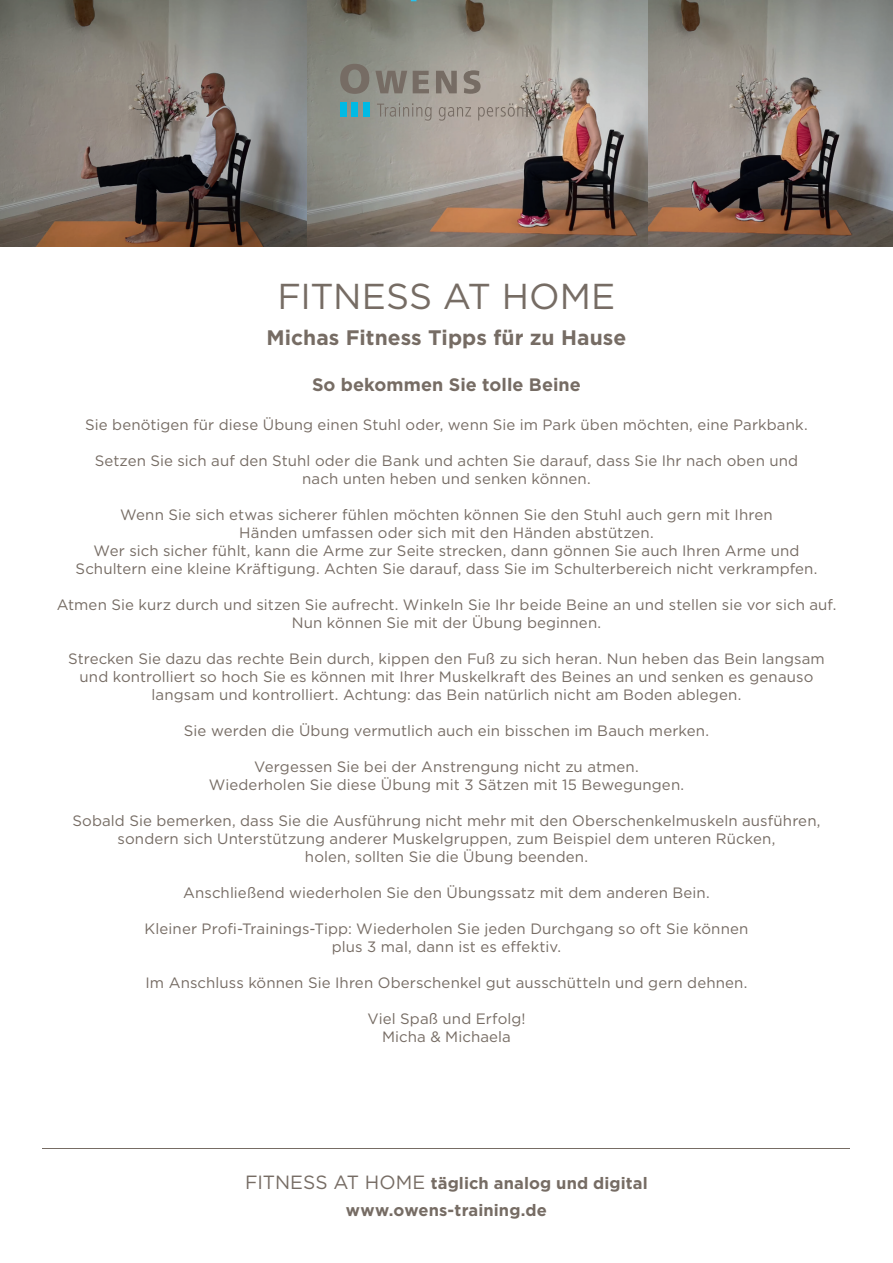
<style>
.page{position:relative;width:893px;height:1263px;background:#fff}
.page>*{position:absolute;margin:0;border:0;box-sizing:border-box;transform-origin:0 0}
.t1{font:36px "Gotham";color:#766c64}
.t2{font:700 21px "Gotham";letter-spacing:.005em;color:#766c64}
.t3{font:700 18px "Gotham";letter-spacing:.005em;color:#766c64}
.t4{font:700 16.5px/27px "Gotham";letter-spacing:.01em;color:#766c64;text-align:center}
.t5{font:15px/18px "Gotham";letter-spacing:.005em;color:#766c64;text-align:center}
.s1{font-weight:400;font-size:19.2px}
</style>
<div class="page">
<img style="left:0;top:0;width:307px;height:247px">
<img style="left:647px;top:0;width:246px;height:247px">
<img style="left:307px;top:0;width:340px;height:247px">
<hr style="left:43px;top:1148px;width:807px;height:1px;background:#766c64">
<svg style="left:340px;top:64px;width:29px;height:30px"></svg>
<svg style="left:375px;top:71px;width:32px;height:22px"></svg>
<svg style="left:413px;top:71px;width:16px;height:22px"></svg>
<svg style="left:436px;top:71px;width:21px;height:22px"></svg>
<svg style="left:464px;top:70px;width:17px;height:24px"></svg>
<div style="left:340px;top:103px;width:7px;height:14px;background:#00bae4"></div>
<div style="left:352px;top:103px;width:6px;height:14px;background:#00bae4"></div>
<div style="left:363px;top:103px;width:7px;height:14px;background:#00bae4"></div>
<svg style="left:377px;top:103px;width:55px;height:18px"></svg>
<svg style="left:439px;top:107px;width:32px;height:14px"></svg>
<svg style="left:478px;top:103px;width:75px;height:18px"></svg>
<h1 class="t1" style="left:278px;top:274px;width:339px">FITNESS AT HOME</h1>
<h2 class="t2" style="left:267px;top:324px;width:361px">Michas Fitness Tipps für zu Hause</h2>
<p class="t3" style="left:312px;top:372px;width:270px">So bekommen Sie tolle Beine</p>
<p class="t5" style="left:85px;top:416px;width:724px">Sie benötigen für diese Übung einen Stuhl oder, wenn Sie im Park üben möchten, eine Parkbank.</p>
<p class="t5" style="left:95px;top:452px;width:705px">Setzen Sie sich auf den Stuhl oder die Bank und achten Sie darauf, dass Sie Ihr nach oben und nach unten heben und senken können.</p>
<p class="t5" style="left:76px;top:506px;width:743px">Wenn Sie sich etwas sicherer fühlen möchten können Sie den Stuhl auch gern mit Ihren<br>Händen umfassen oder sich mit den Händen abstützen.<br>Wer sich sicher fühlt, kann die Arme zur Seite strecken, dann gönnen Sie auch Ihren Arme und Schultern eine kleine Kräftigung. Achten Sie darauf, dass Sie im Schulterbereich nicht verkrampfen.</p>
<p class="t5" style="left:57px;top:596px;width:781px">Atmen Sie kurz durch und sitzen Sie aufrecht. Winkeln Sie Ihr beide Beine an und stellen sie vor sich auf.<br>Nun können Sie mit der Übung beginnen.</p>
<p class="t5" style="left:68px;top:650px;width:758px">Strecken Sie dazu das rechte Bein durch, kippen den Fuß zu sich heran. Nun heben das Bein langsam und kontrolliert so hoch Sie es können mit Ihrer Muskelkraft des Beines an und senken es genauso langsam und kontrolliert. Achtung: das Bein natürlich nicht am Boden ablegen.</p>
<p class="t5" style="left:184px;top:722px;width:527px">Sie werden die Übung vermutlich auch ein bisschen im Bauch merken.</p>
<p class="t5" style="left:209px;top:758px;width:477px">Vergessen Sie bei der Anstrengung nicht zu atmen.<br>Wiederholen Sie diese Übung mit 3 Sätzen mit 15 Bewegungen.</p>
<p class="t5" style="left:72px;top:812px;width:750px">Sobald Sie bemerken, dass Sie die Ausführung nicht mehr mit den Oberschenkelmuskeln ausführen, sondern sich Unterstützung anderer Muskelgruppen, zum Beispiel dem unteren Rücken,<br>holen, sollten Sie die Übung beenden.</p>
<p class="t5" style="left:183px;top:884px;width:528px">Anschließend wiederholen Sie den Übungssatz mit dem anderen Bein.</p>
<p class="t5" style="left:145px;top:920px;width:605px">Kleiner Profi-Trainings-Tipp: Wiederholen Sie jeden Durchgang so oft Sie können plus 3 mal, dann ist es effektiv.</p>
<p class="t5" style="left:145px;top:974px;width:603px">Im Anschluss können Sie Ihren Oberschenkel gut ausschütteln und gern dehnen.</p>
<p class="t5" style="left:367px;top:1010px;width:160px">Viel Spaß und Erfolg!<br>Micha &amp; Michaela</p>
<p class="t4" style="left:245px;top:1169px;width:404px"><span class="s1">FITNESS AT HOME</span> täglich analog und digital www.owens-training.de</p>
</div>
